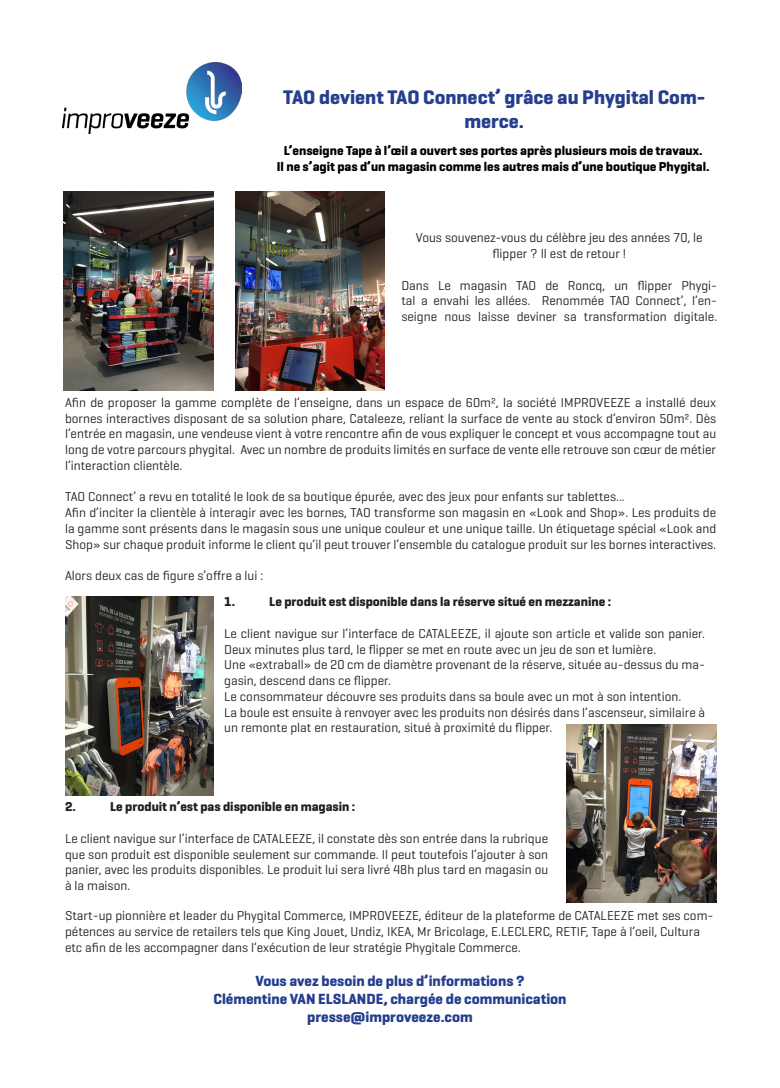
<style>
.page{position:relative;width:780px;height:1088px;background:#fff}
.page>*{position:absolute;margin:0;border:0;box-sizing:border-box;transform-origin:0 0}
.t1{font:700 20px/24px "Geogrotesque";color:#253f8e;text-align:center}
.t2{font:700 15px "Geogrotesque";color:#253f8e}
.t3{font:13.12px/15.8px "Geogrotesque";color:#231f20}
.t4{font:700 13.12px "Geogrotesque";color:#000}
.t5{font:700 13.12px "Geogrotesque";color:#231f20}
</style>
<div class="page">
<img style="left:63px;top:63px;width:179px;height:70px">
<img style="left:566px;top:725px;width:150px;height:177px">
<img style="left:64px;top:191px;width:149px;height:200px">
<img style="left:235px;top:191px;width:150px;height:200px">
<img style="left:65px;top:596px;width:149px;height:199px">
<p class="t1" style="left:283px;top:85px;width:423px">TAO devient TAO Connect’ grâce au Phygital Com&shy;merce.</p>
<p class="t4" style="left:284px;top:142px;width:420px">L’enseigne Tape à l’œil a ouvert ses portes après plusieurs mois de travaux.</p>
<p class="t4" style="left:277px;top:158px;width:434px">Il ne s’agit pas d’un magasin comme les autres mais d’une boutique Phygital.</p>
<p class="t3" style="left:416px;top:230px;width:288px;text-align:center">Vous souvenez-vous du célèbre jeu des années 70, le flipper ? Il est de retour !</p>
<p class="t3" style="left:401px;top:277px;width:317px;text-align:justify">Dans Le magasin TAO de Roncq, un flipper Phygi&shy;tal a envahi les allées. Renommée TAO Connect’, l’en&shy;seigne nous laisse deviner sa transformation digitale.</p>
<p class="t3" style="left:65px;top:394px;width:652px;text-align:justify">Afin de proposer la gamme complète de l’enseigne, dans un espace de 60m², la société IMPROVEEZE a installé deux bornes interactives disposant de sa solution phare, Cataleeze, reliant la surface de vente au stock d’environ 50m². Dès l’entrée en magasin, une vendeuse vient à votre rencontre afin de vous expliquer le concept et vous accompagne tout au long de votre parcours phygital. Avec un nombre de produits limités en surface de vente elle retrouve son cœur de métier l’interaction clientèle.</p>
<p class="t3" style="left:65px;top:489px;width:561px">TAO Connect’ a revu en totalité le look de sa boutique épurée, avec des jeux pour enfants sur tablettes...</p>
<p class="t3" style="left:65px;top:504px;width:652px;text-align:justify">Afin d’inciter la clientèle à interagir avec les bornes, TAO transforme son magasin en «Look and Shop». Les produits de la gamme sont présents dans le magasin sous une unique couleur et une unique taille. Un étiquetage spécial «Look and Shop» sur chaque produit informe le client qu’il peut trouver l’ensemble du catalogue produit sur les bornes interactives.</p>
<p class="t3" style="left:65px;top:567px;width:200px">Alors deux cas de figure s’offre a lui :</p>
<p class="t5" style="left:224px;top:594px;width:12px">1.</p>
<p class="t5" style="left:269px;top:594px;width:343px">Le produit est disponible dans la réserve situé en mezzanine :</p>
<p class="t3" style="left:224px;top:625px;width:482px">Le client navigue sur l’interface de CATALEEZE, il ajoute son article et valide son panier.<br>Deux minutes plus tard, le flipper se met en route avec un jeu de son et lumière.</p>
<p class="t3" style="left:224px;top:657px;width:482px">Une «extraball» de 20 cm de diamètre provenant de la réserve, située au-dessus du ma&shy;gasin, descend dans ce flipper.</p>
<p class="t3" style="left:224px;top:688px;width:458px">Le consommateur découvre ses produits dans sa boule avec un mot à son intention.</p>
<p class="t3" style="left:224px;top:704px;width:482px">La boule est ensuite à renvoyer avec les produits non désirés dans l’ascenseur, similaire à un remonte plat en restauration, situé à proximité du flipper.</p>
<p class="t5" style="left:65px;top:798px;width:12px">2.</p>
<p class="t5" style="left:110px;top:798px;width:247px">Le produit n’est pas disponible en magasin :</p>
<p class="t3" style="left:65px;top:830px;width:485px;text-align:justify">Le client navigue sur l’interface de CATALEEZE, il constate dès son entrée dans la rubrique que son produit est disponible seulement sur commande. Il peut toutefois l’ajouter à son panier, avec les produits disponibles. Le produit lui sera livré 48h plus tard en magasin ou à la maison.</p>
<p class="t3" style="left:65px;top:907px;width:650px">Start-up pionnière et leader du Phygital Commerce, IMPROVEEZE, éditeur de la plateforme de CATALEEZE met ses com&shy;pétences au service de retailers tels que King Jouet, Undiz, IKEA, Mr Bricolage, E.LECLERC, RETIF, Tape à l’oeil, Cultura etc afin de les accompagner dans l’exécution de leur stratégie Phygitale Commerce.</p>
<p class="t2" style="left:255px;top:971px;width:271px">Vous avez besoin de plus d’informations ?</p>
<p class="t2" style="left:213px;top:989px;width:355px">Clémentine VAN ELSLANDE, chargée de communication</p>
<p class="t2" style="left:307px;top:1007px;width:167px">presse@improveeze.com</p>
</div>
